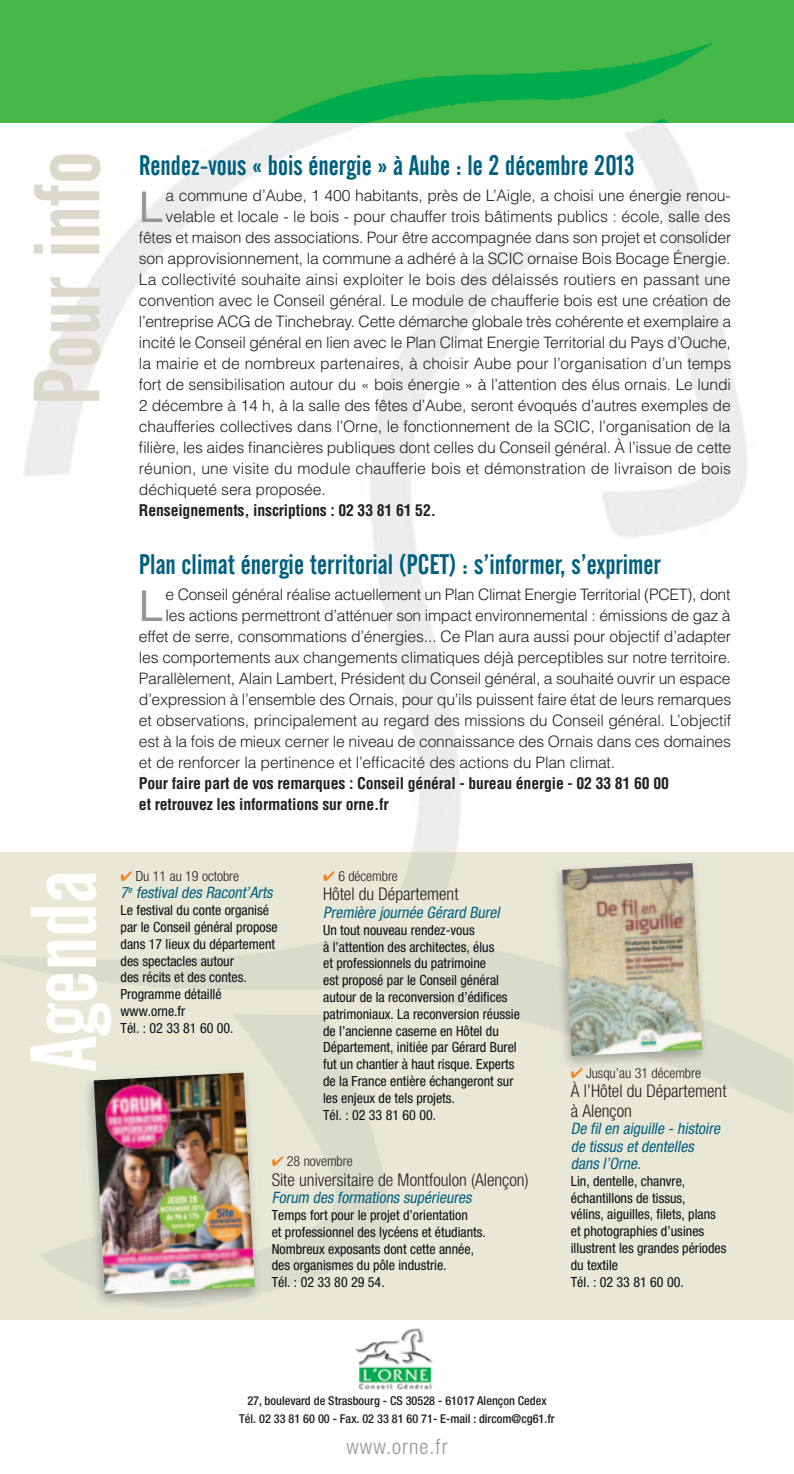
<style>
.page{position:relative;width:794px;height:1474px;background:#fff}
.page>*{position:absolute;margin:0;border:0;box-sizing:border-box;transform-origin:0 0}
.t1{font:92.75px "Alternate Gothic No 2 BT";color:#dad9cb}
.t2{font:92.75px "Alternate Gothic No 2 BT";color:#fff}
.t3{font:42.7px "Helvetica Neue";color:#939598}
.t4{font:28px "Alternate Gothic No 2 BT";color:#00607f}
.t5{font:300 condensed 21px "Helvetica Neue";letter-spacing:.05em;color:#939598}
.t6{font:300 condensed 17.5px/19.2px "Helvetica Neue";color:#231f20}
.t7{font:300 15.75px "Helvetica";letter-spacing:-.01em;color:#231f20}
.t8{font:700 condensed 15.75px/21px "Helvetica";letter-spacing:-.01em;color:#231f20}
.t9{font:italic condensed 15.75px/17.5px "Helvetica Neue";color:#00607f}
.t10{font:condensed 14px/16.8px "Helvetica Neue";color:#0e0c14}
.t11{font:300 condensed 14px "Helvetica Neue";color:#231f20}
.t12{font:500 condensed 12.25px/17.5px "Helvetica Neue";color:#231f20;text-align:center}
.s1{color:#f58220}
</style>
<div class="page">
<img style="left:0;top:122px;width:794px;height:1198px">
<img style="left:0;top:0;width:794px;height:122px">
<img style="left:355px;top:1328px;width:78px;height:62px">
<hr style="left:793px;top:427px;width:1px;height:38px;background:#231f20">
<img style="left:0;top:852px;width:793px;height:467px">
<img style="left:550px;top:858px;width:159px;height:211px">
<img style="left:562px;top:863px;width:140px;height:193px">
<img style="left:82px;top:1067px;width:180px;height:240px">
<img style="left:94px;top:1072px;width:161px;height:222px">
<h1 class="t1" style="left:16px;top:406px;width:256px;rotate:-90deg">Pour info</h1>
<h3 class="t4" style="left:139px;top:150px;width:497px">Rendez-vous « bois énergie » à Aube : le 2 décembre 2013</h3>
<h2 class="t3" style="left:139px;top:181px;width:25px">L</h2>
<p class="t7" style="left:166px;top:186px;width:566px">a commune d’Aube, 1 400 habitants, près de L’Aigle, a choisi une énergie renou-</p>
<p class="t7" style="left:166px;top:207px;width:566px">velable et locale - le bois - pour chauffer trois bâtiments publics : école, salle des</p>
<p class="t7" style="left:139px;top:228px;width:594px">fêtes et maison des associations. Pour être accompagnée dans son projet et consolider</p>
<p class="t7" style="left:139px;top:249px;width:593px">son approvisionnement, la commune a adhéré à la SCIC ornaise Bois Bocage Énergie.</p>
<p class="t7" style="left:139px;top:270px;width:593px">La collectivité souhaite ainsi exploiter le bois des délaissés routiers en passant une</p>
<p class="t7" style="left:139px;top:291px;width:593px">convention avec le Conseil général. Le module de chaufferie bois est une création de</p>
<p class="t7" style="left:139px;top:312px;width:593px">l’entreprise ACG de Tinchebray. Cette démarche globale très cohérente et exemplaire a</p>
<p class="t7" style="left:139px;top:333px;width:593px">incité le Conseil général en lien avec le Plan Climat Energie Territorial du Pays d’Ouche,</p>
<p class="t7" style="left:139px;top:354px;width:594px">la mairie et de nombreux partenaires, à choisir Aube pour l’organisation d’un temps</p>
<p class="t7" style="left:139px;top:375px;width:593px">fort de sensibilisation autour du « bois énergie » à l’attention des élus ornais. Le lundi</p>
<p class="t7" style="left:139px;top:396px;width:593px">2 décembre à 14 h, à la salle des fêtes d’Aube, seront évoqués d’autres exemples de</p>
<p class="t7" style="left:139px;top:417px;width:593px">chaufferies collectives dans l’Orne, le fonctionnement de la SCIC, l’organisation de la</p>
<p class="t7" style="left:139px;top:438px;width:594px">filière, les aides financières publiques dont celles du Conseil général. À l’issue de cette</p>
<p class="t7" style="left:139px;top:459px;width:593px">réunion, une visite du module chaufferie bois et démonstration de livraison de bois</p>
<p class="t7" style="left:139px;top:480px;width:188px">déchiqueté sera proposée.</p>
<p class="t8" style="left:139px;top:500px;width:298px">Renseignements, inscriptions : 02 33 81 61 52.</p>
<h3 class="t4" style="left:139px;top:548px;width:523px">Plan climat énergie territorial (PCET) : s’informer, s’exprimer</h3>
<h2 class="t3" style="left:139px;top:580px;width:25px">L</h2>
<p class="t7" style="left:166px;top:584px;width:566px">e Conseil général réalise actuellement un Plan Climat Energie Territorial (PCET), dont</p>
<p class="t7" style="left:166px;top:605px;width:566px">les actions permettront d’atténuer son impact environnemental : émissions de gaz à</p>
<p class="t7" style="left:139px;top:626px;width:593px">effet de serre, consommations d’énergies... Ce Plan aura aussi pour objectif d’adapter</p>
<p class="t7" style="left:139px;top:647px;width:593px">les comportements aux changements climatiques déjà perceptibles sur notre territoire.</p>
<p class="t7" style="left:139px;top:668px;width:593px">Parallèlement, Alain Lambert, Président du Conseil général, a souhaité ouvrir un espace</p>
<p class="t7" style="left:139px;top:689px;width:594px">d’expression à l’ensemble des Ornais, pour qu’ils puissent faire état de leurs remarques</p>
<p class="t7" style="left:139px;top:710px;width:594px">et observations, principalement au regard des missions du Conseil général. L’objectif</p>
<p class="t7" style="left:139px;top:731px;width:593px">est à la fois de mieux cerner le niveau de connaissance des Ornais dans ces domaines</p>
<p class="t7" style="left:139px;top:752px;width:478px">et de renforcer la pertinence et l’efficacité des actions du Plan climat.</p>
<p class="t8" style="left:139px;top:772px;width:531px">Pour faire part de vos remarques : Conseil général - bureau énergie - 02 33 81 60 00 et retrouvez les informations sur orne.fr</p>
<h1 class="t2" style="left:12px;top:1071px;width:203px;rotate:-90deg">Agenda</h1>
<p class="t11" style="left:323px;top:868px;width:76px"><span class="s1">✔</span> 6 décembre</p>
<p class="t11" style="left:121px;top:867px;width:120px"><span class="s1">✔</span> Du 11 au 19 octobre</p>
<p class="t9" style="left:121px;top:883px;width:157px">7<sup>e</sup> festivaldes Racont’Arts</p>
<p class="t10" style="left:121px;top:901px;width:159px">Le festival du conte organisé par le Conseil général propose dans 17 lieux du département des spectacles autour<br>des récits et des contes.<br>Programme détaillé www.orne.fr<br>Tél. : 02 33 81 60 00.</p>
<p class="t6" style="left:323px;top:884px;width:137px">Hôtel du Département</p>
<p class="t9" style="left:323px;top:903px;width:181px">Première journée Gérard Burel</p>
<p class="t10" style="left:323px;top:921px;width:198px">Un tout nouveau rendez-vous<br>à l’attention des architectes, élus<br>et professionnels du patrimoine<br>est proposé par le Conseil général autour de la reconversion d’édifices patrimoniaux. La reconversion réussie de l’ancienne caserne en Hôtel du Département, initiée par Gérard Burel fut un chantier à haut risque. Experts de la France entière échangeront sur les enjeux de tels projets.<br>Tél. : 02 33 81 60 00.</p>
<p class="t11" style="left:272px;top:1153px;width:83px"><span class="s1">✔</span> 28 novembre</p>
<p class="t6" style="left:272px;top:1169px;width:258px">Site universitaire de Montfoulon (Alençon)</p>
<p class="t9" style="left:272px;top:1188px;width:204px">Forum des formations supérieures</p>
<p class="t10" style="left:272px;top:1206px;width:216px">Temps fort pour le projet d’orientation<br>et professionnel des lycéens et étudiants.<br>Nombreux exposants dont cette année, des organismes du pôle industrie.<br>Tél. : 02 33 80 29 54.</p>
<p class="t11" style="left:571px;top:1065px;width:132px"><span class="s1">✔</span> Jusqu’au 31 décembre</p>
<p class="t6" style="left:571px;top:1081px;width:157px">À l’Hôtel du Département à Alençon</p>
<p class="t9" style="left:571px;top:1119px;width:154px">De filen aiguille -histoire de tissus etdentelles dans l’Orne.</p>
<p class="t10" style="left:571px;top:1172px;width:157px">Lin, dentelle, chanvre, échantillons de tissus,<br>vélins, aiguilles, filets, plans et photographies d’usines illustrent les grandes périodes du textile<br>Tél. : 02 33 81 60 00.</p>
<p class="t12" style="left:239px;top:1392px;width:317px">27, boulevard de Strasbourg - CS 30528 - 61017 alençon Cedex<br>Tél. 02 33 81 60 00 - Fax. 02 33 81 60 71- E-mail : dircom@cg61.fr</p>
<h3 class="t5" style="left:346px;top:1434px;width:103px">www.orne.fr</h3>
</div>
